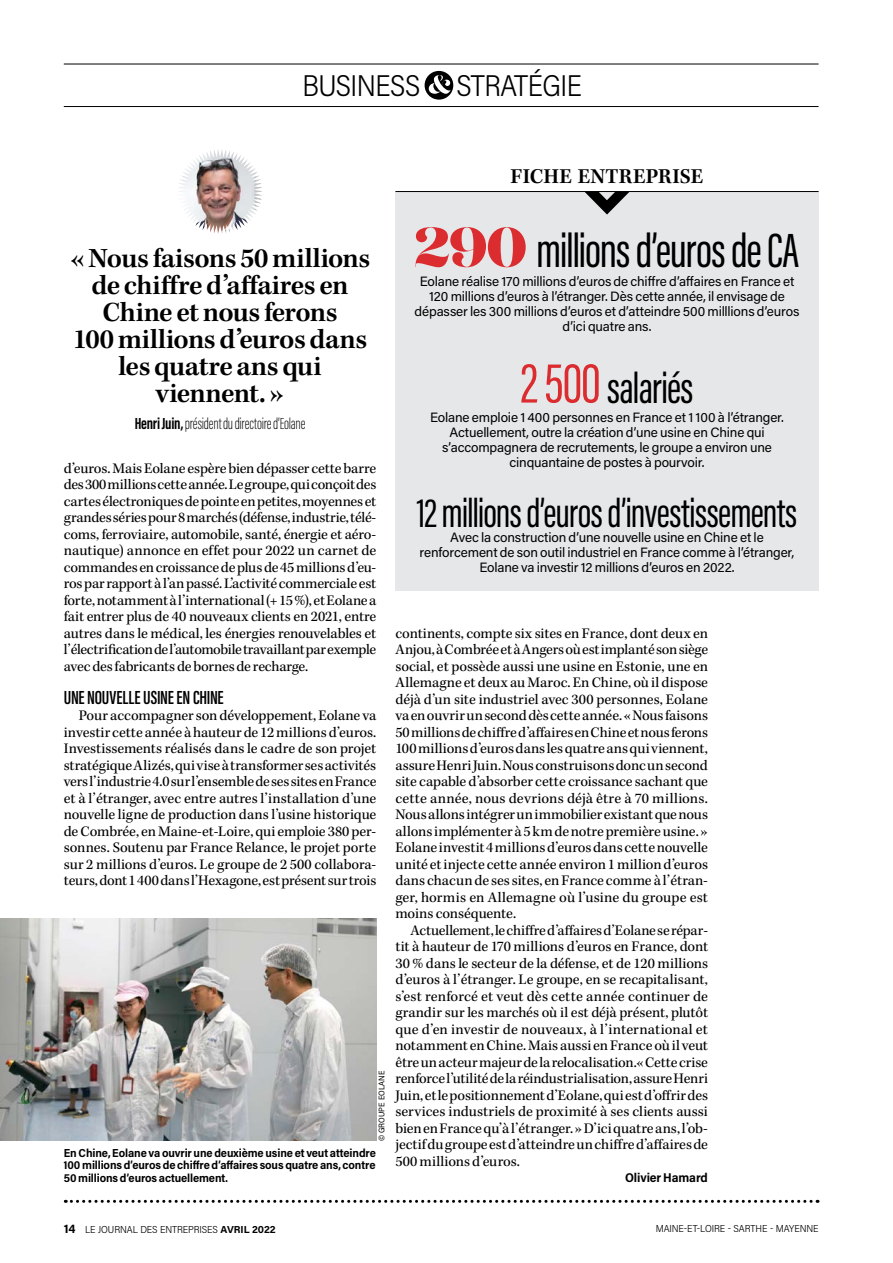
<style>
.page{position:relative;width:893px;height:1263px;background:#fff}
.page>*{position:absolute;margin:0;border:0;box-sizing:border-box;transform-origin:0 0}
.t1{font:49.5px "Acumin Pro Extra Cond";letter-spacing:-.025em;color:#000}
.t2{font:45px "Acumin Pro Extra Cond";letter-spacing:-.025em;color:#000}
.t3{font:42px "Acumin Pro Extra Cond";letter-spacing:-.02em;color:#000}
.t4{font:300 30px "Acumin Pro Semi Cond";letter-spacing:-.02em;color:#000;scale:.95 1}
.t5{font:600 28.5px/27px "Kepler Std";letter-spacing:-.015em;color:#000;text-align:center}
.t6{font:600 21.75px "Kepler Std";letter-spacing:.01em;color:#000}
.t7{font:600 19.5px "Acumin Pro Extra Cond";letter-spacing:-.01em;color:#000}
.t8{font:200 16.5px "Acumin Pro Extra Cond";letter-spacing:-.015em;color:#000}
.t9{font:15px/16.5px "Kepler Std";letter-spacing:-.005em;color:#000;text-align:justify}
.t10{font:13.5px/15px "Acumin Pro";letter-spacing:-.01em;color:#000;text-align:center}
.t11{font:700 12.75px "Acumin Pro Semi Cond";letter-spacing:-.01em;color:#000}
.t12{font:700 11.7px/12.8px "Acumin Pro Semi Cond";letter-spacing:-.01em;color:#000;text-align:justify}
.t13{font:300 10.2px "Acumin Pro Semi Cond";letter-spacing:-.005em;color:#000}
.t14{font:8.25px "Acumin Pro Semi Cond";letter-spacing:.005em;color:#000}
.s1{font-weight:700}
.s2{font-family:"Lust";font-size:56.25px;color:#db2c30}
.s3{font-size:58.5px;color:#db2c30}
.s4{font-family:"Acumin Pro";font-weight:700;font-size:12px}
.s5{font-family:"Acumin Pro";font-weight:700}
</style>
<div class="page">
<img style="left:0;top:918px;width:376px;height:223px">
<div style="left:395px;top:191px;width:424px;height:400px;background:#e6e7e8"></div>
<svg style="left:584px;top:192px;width:46px;height:23px"></svg>
<hr style="left:395px;top:191px;width:424px;height:1px;background:#000">
<img style="left:179px;top:150px;width:83px;height:84px">
<svg style="left:65px;top:1200px;width:753px;height:3px"></svg>
<hr style="left:64px;top:64px;width:755px;height:1px;background:#000">
<hr style="left:64px;top:106px;width:755px;height:1px;background:#000">
<div style="left:425px;top:71px;width:28px;height:29px;background:#000;border-radius:50%"></div>
<svg style="left:429px;top:75px;width:22px;height:19px"></svg>
<h3 class="t4" style="left:303px;top:64px;width:296px">BUSINESS STRATÉGIE</h3>
<h3 class="t6" style="left:511px;top:164px;width:194px">FICHE ENTREPRISE</h3>
<h3 class="t5" style="left:70px;top:245px;width:302px">« Nous faisons 50 millions de chiffre d’affaires en<br>Chine et nous ferons<br>100 millions d’euros dans les quatre ans qui viennent. »</h3>
<p class="t8" style="left:135px;top:413px;width:172px"><span class="s1">Henri Juin,</span> président du directoire d’Eolane</p>
<p class="t9" style="left:64px;top:460px;width:314px">d’euros. Mais Eolane espère bien dépasser cette barre des 300 millions cette année. Le groupe, qui conçoit des cartes électroniques de pointe en petites, moyennes et grandes séries pour 8 marchés (défense, industrie, télé&shy;coms, ferroviaire, automobile, santé, énergie et aéro&shy;nautique) annonce en effet pour 2022 un carnet de commandes en croissance de plus de 45 millions d’eu&shy;ros par rapport à l’an passé. L’activité commerciale est forte, notamment à l’international (+ 15 %), et Eolane a fait entrer plus de 40 nouveaux clients en 2021, entre autres dans le médical, les énergies renouvelables et l’électrification de l’automobile travaillant par exemple avec des fabricants de bornes de recharge.</p>
<h3 class="t7" style="left:64px;top:685px;width:161px">UNE NOUVELLE USINE EN CHINE</h3>
<p class="t9" style="left:64px;top:708px;width:314px;text-indent:15px">Pour accompagner son développement, Eolane va investir cette année à hauteur de 12 millions d’euros.<br>Investissements réalisés dans le cadre de son projet stratégique Alizés, qui vise à transformer ses activités vers l’industrie 4.0 sur l’ensemble de ses sites en France et à l’étranger, avec entre autres l’installation d’une nouvelle ligne de production dans l’usine historique de Combrée, en Maine-et-Loire, qui emploie 380 per&shy;sonnes. Soutenu par France Relance, le projet porte sur 2 millions d’euros. Le groupe de 2 500 collabora&shy;teurs, dont 1 400 dans l’Hexagone, est présent sur trois</p>
<p class="t14" style="left:376px;top:1141px;width:71px;rotate:-90deg">© GROUPE EOLANE</p>
<p class="t12" style="left:64px;top:1146px;width:314px">En Chine, Eolane va ouvrir une deuxième usine et veut atteindre 100 millions d’euros de chiffre d’affaires sous quatre ans, contre 50 millions d’euros actuellement.</p>
<h1 class="t1" style="left:415px;top:221px;width:386px"><span class="s2">290</span> millions d’euros de CA</h1>
<p class="t10" style="left:415px;top:273px;width:386px">Eolane réalise 170 millions d’euros de chiffre d’affaires en France et 120 millions d’euros à l’étranger. Dès cette année, il envisage de dépasser les 300 millions d’euros et d’atteindre 500 milllions d’euros d’ici quatre ans.</p>
<h2 class="t2" style="left:520px;top:360px;width:175px"><span class="s3">2 500</span> salariés</h2>
<p class="t10" style="left:430px;top:409px;width:355px">Eolane emploie 1 400 personnes en France et 1 100 à l’étranger.<br>Actuellement, outre la création d’une usine en Chine qui s’accompagnera de recrutements, le groupe a environ une cinquantaine de postes à pourvoir.</p>
<h3 class="t3" style="left:417px;top:487px;width:382px">12 millions d’euros d’investissements</h3>
<p class="t10" style="left:420px;top:529px;width:376px">Avec la construction d’une nouvelle usine en Chine et le renforcement de son outil industriel en France comme à l’étranger,<br>Eolane va investir 12 millions d’euros en 2022.</p>
<p class="t9" style="left:395px;top:625px;width:314px">continents, compte six sites en France, dont deux en Anjou, à Combrée et à Angers où est implanté son siège social, et possède aussi une usine en Estonie, une en Allemagne et deux au Maroc. En Chine, où il dispose déjà d’un site industriel avec 300 personnes, Eolane va en ouvrir un second dès cette année. « Nous faisons 50 millions de chiffre d’affaires en Chine et nous ferons 100 millions d’euros dans les quatre ans qui viennent, assure Henri Juin. Nous construisons donc un second site capable d’absorber cette croissance sachant que cette année, nous devrions déjà être à 70 millions.<br>Nous allons intégrer un immobilier existant que nous allons implémenter à 5 km de notre première usine. » Eolane investit 4 millions d’euros dans cette nouvelle unité et injecte cette année environ 1 million d’euros dans chacun de ses sites, en France comme à l’étran&shy;ger, hormis en Allemagne où l’usine du groupe est moins conséquente.</p>
<p class="t9" style="left:395px;top:922px;width:314px;text-indent:15px">Actuellement, le chiffre d’affaires d’Eolane se répar&shy;tit à hauteur de 170 millions d’euros en France, dont 30 % dans le secteur de la défense, et de 120 millions d’euros à l’étranger. Le groupe, en se recapitalisant, s’est renforcé et veut dès cette année continuer de grandir sur les marchés où il est déjà présent, plutôt que d’en investir de nouveaux, à l’international et notamment en Chine. Mais aussi en France où il veut être un acteur majeur de la relocalisation.« Cette crise renforce l’utilité de la réindustrialisation, assure Henri Juin, et le positionnement d’Eolane, qui est d’offrir des services industriels de proximité à ses clients aussi bien en France qu’à l’étranger. » D’ici quatre ans, l’ob&shy;jectif du groupe est d’atteindre un chiffre d’affaires de 500 millions d’euros.</p>
<p class="t11" style="left:625px;top:1169px;width:84px">Olivier Hamard</p>
<p class="t13" style="left:64px;top:1222px;width:213px"><span class="s4">14</span> LE JOURNAL DES ENTREPRISES <span class="s5">AVRIL 2022</span></p>
<p class="t13" style="left:656px;top:1221px;width:164px">MAINE-ET-LOIRE - SARTHE - MAYENNE</p>
</div>
